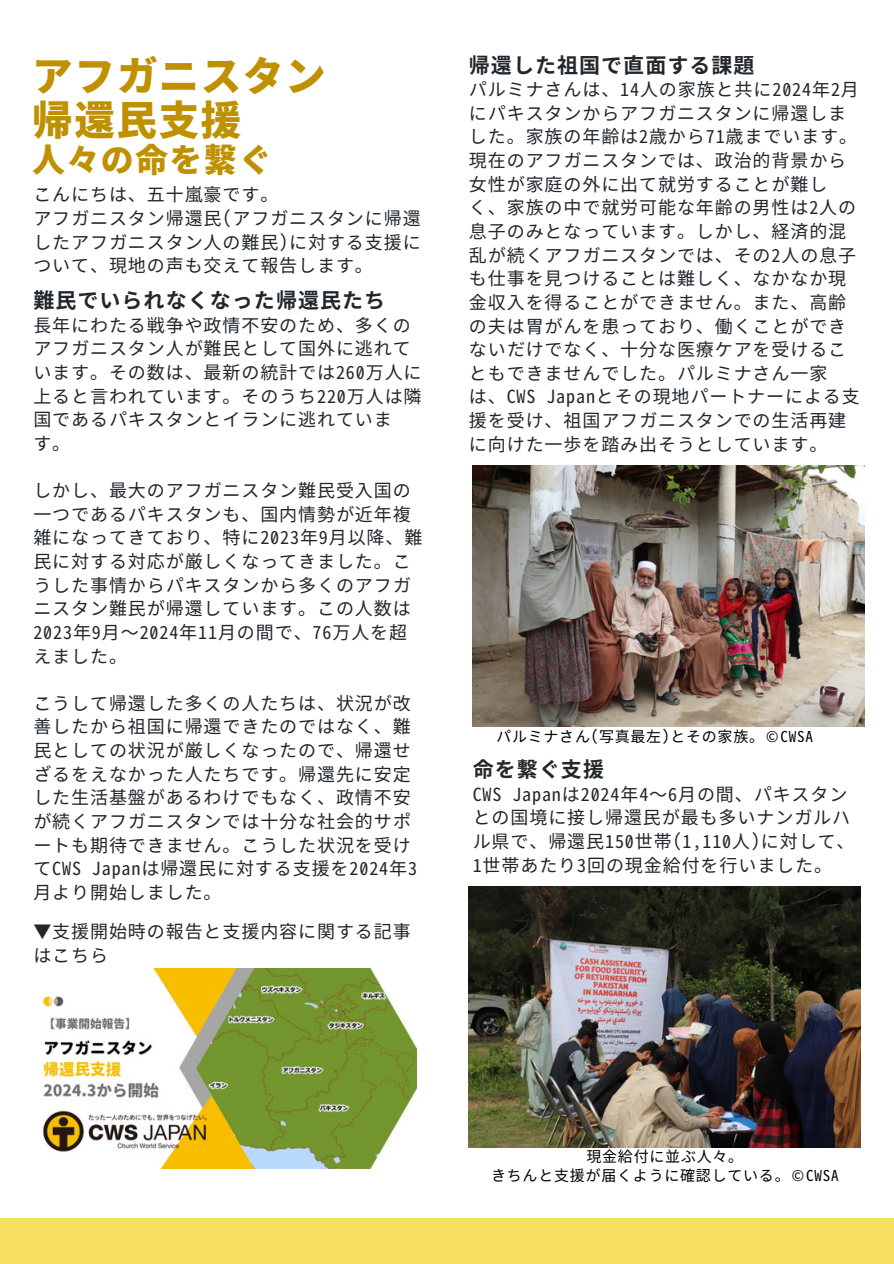
<style>
.page{position:relative;width:894px;height:1264px;background:#fff}
.page>*{position:absolute;margin:0;border:0;box-sizing:border-box;transform-origin:0 0}
.t1{font:40.5px/43.8px "Gen Ei Gothic M H";letter-spacing:.04em;color:#bf9000}
.t2{font:33px "Gen Ei Gothic M H";letter-spacing:.04em;color:#bf9000}
.t3{font:21px "Gen Ei Gothic M B";letter-spacing:.05em;color:#21272d}
.t4{font:18px/23.7px "Gen Ei Gothic M R";letter-spacing:.05em;color:#21272d}
.t5{font:15px "Gen Ei Gothic M R";letter-spacing:.05em;color:#000}
</style>
<div class="page">
<div style="left:0;top:1218px;width:893px;height:45px;background:#f6de5f"></div>
<img style="left:42px;top:968px;width:374px;height:200px">
<img style="left:472px;top:465px;width:392px;height:261px">
<img style="left:469px;top:886px;width:391px;height:261px">
<h2 class="t1" style="left:32px;top:56px;width:295px">アフガニスタン帰還民支援</h2>
<h2 class="t2" style="left:32px;top:138px;width:240px">人々の命を繋ぐ</h2>
<h1 class="t4" style="left:33px;top:184px;width:388px">こんにちは、五十嵐豪です。<br>アフガニスタン帰還民(アフガニスタンに帰還したアフガニスタン人の難民)に対する支援について、現地の声も交えて報告します。</h1>
<h2 class="t3" style="left:33px;top:287px;width:353px">難民でいられなくなった帰還民たち</h2>
<h2 class="t4" style="left:33px;top:314px;width:389px">長年にわたる戦争や政情不安のため、多くのアフガニスタン人が難民として国外に逃れています。その数は、最新の統計では260万人に上ると言われています。そのうち220万人は隣国であるパキスタンとイランに逃れていま<br>す。</h2>
<h2 class="t4" style="left:33px;top:479px;width:390px">しかし、最大のアフガニスタン難民受入国の一つであるパキスタンも、国内情勢が近年複雑になってきており、特に2023年9月以降、難民に対する対応が厳しくなってきました。こうした事情からパキスタンから多くのアフガニスタン難民が帰還しています。この人数は<br>2023年9月〜2024年11月の間で、76万人を超えました。</h2>
<h2 class="t4" style="left:33px;top:692px;width:385px">こうして帰還した多くの人たちは、状況が改善したから祖国に帰還できたのではなく、難民としての状況が厳しくなったので、帰還せざるをえなかった人たちです。帰還先に安定した生活基盤があるわけでもなく、政情不安が続くアフガニスタンでは十分な社会的サポートも期待できません。こうした状況を受けてCWS Japanは帰還民に対する支援を2024年3月より開始しました。</h2>
<p class="t4" style="left:33px;top:920px;width:379px">▼支援開始時の報告と支援内容に関する記事はこちら</p>
<h2 class="t3" style="left:469px;top:51px;width:287px">帰還した祖国で直面する課題</h2>
<h2 class="t4" style="left:469px;top:79px;width:392px">パルミナさんは、14人の家族と共に2024年2月にパキスタンからアフガニスタンに帰還しました。家族の年齢は2歳から71歳までいます。現在のアフガニスタンでは、政治的背景から女性が家庭の外に出て就労することが難し<br>く、家族の中で就労可能な年齢の男性は2人の息子のみとなっています。しかし、経済的混乱が続くアフガニスタンでは、その2人の息子も仕事を見つけることは難しく、なかなか現金収入を得ることができません。また、高齢の夫は胃がんを患っており、働くことができないだけでなく、十分な医療ケアを受けることもできませんでした。パルミナさん一家<br>は、CWS Japanとその現地パートナーによる支援を受け、祖国アフガニスタンでの生活再建に向けた一歩を踏み出そうとしています。</h2>
<p class="t5" style="left:496px;top:727px;width:318px">パルミナさん(写真最左)とその家族。©️ CWSA</p>
<h2 class="t3" style="left:472px;top:756px;width:133px">命を繋ぐ支援</h2>
<h2 class="t4" style="left:472px;top:783px;width:383px">CWS Japanは2024年4〜6月の間、パキスタンとの国境に接し帰還民が最も多いナンガルハル県で、帰還民150世帯(1,110人)に対して、<br>1世帯あたり3回の現金給付を行いました。</h2>
<p class="t5" style="left:586px;top:1146px;width:158px">現金給付に並ぶ人々。</p>
<h2 class="t5" style="left:491px;top:1166px;width:349px">きちんと支援が届くように確認している。©️CWSA</h2>
</div>
